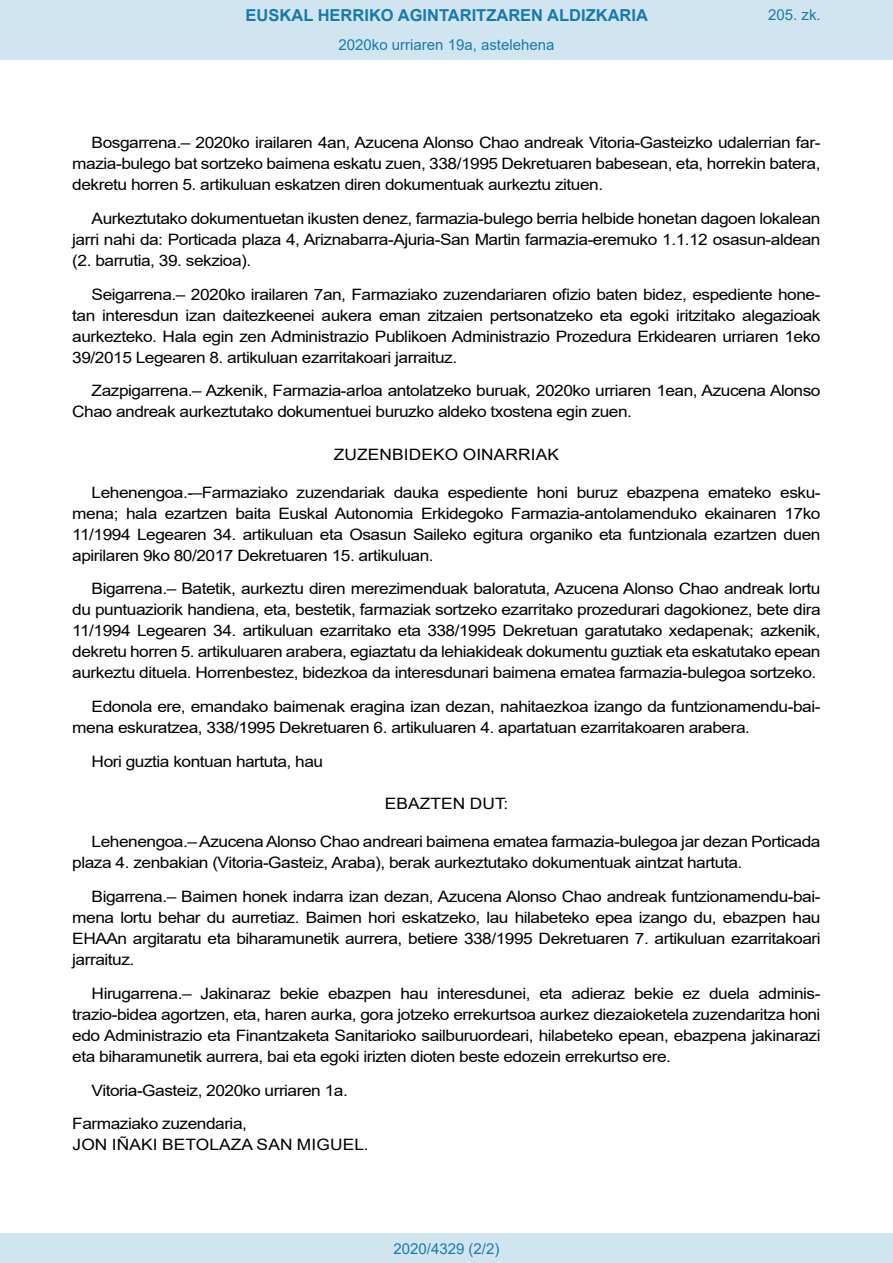
<style>
.page{position:relative;width:893px;height:1263px;background:#fff}
.page>*{position:absolute;margin:0;border:0;box-sizing:border-box;transform-origin:0 0}
.t1{font:700 16.5px "Arial";color:#1879ad}
.BOPVDetalle{font:15.6px/21px "Arial";letter-spacing:-.03em;color:#000;text-align:justify;scale:1.11 1}
.BOPVFirmaLugFec{font:15.6px "Arial";letter-spacing:-.03em;color:#000;scale:1.11 1}
.BOPVClave{font:15.6px "Arial";letter-spacing:.005em;color:#000;scale:1.11 1}
.BOPVFirmaNombre{font:15.6px "Arial";letter-spacing:.005em;color:#000;scale:1.11 1}
.BOPVFirmaPuesto{font:15.6px "Arial";letter-spacing:-.03em;color:#000;scale:1.11 1}
.Paginacion_Centro{font:15px "Arial";color:#1879ad}
</style>
<div class="page">
<div style="left:0;top:0;width:893px;height:60px;background:#d0e5f0"></div>
<div style="left:0;top:1233px;width:893px;height:30px;background:#d0e5f0"></div>
<p class="t1" style="left:246px;top:3px;width:404px">EUSKAL HERRIKO AGINTARITZAREN ALDIZKARIA</p>
<p class="Paginacion_Centro" style="left:338px;top:35px;width:217px">2020ko urriaren 19a, astelehena</p>
<p class="Paginacion_Centro" style="left:768px;top:5px;width:54px">205. zk.</p>
<p class="BOPVDetalle" style="left:72px;top:132px;width:676px;text-indent:19px">Bosgarrena.– 2020ko irailaren 4an, Azucena Alonso Chao andreak Vitoria-Gasteizko udalerrian far&shy;mazia-bulego bat sortzeko baimena eskatu zuen, 338/1995 Dekretuaren babesean, eta, horrekin batera, dekretu horren 5. artikuluan eskatzen diren dokumentuak aurkeztu zituen.</p>
<p class="BOPVDetalle" style="left:72px;top:208px;width:676px;text-indent:19px">Aurkeztutako dokumentuetan ikusten denez, farmazia-bulego berria helbide honetan dagoen lokalean jarri nahi da: Porticada plaza 4, Ariznabarra-Ajuria-San Martin farmazia-eremuko 1.1.12 osasun-aldean (2. barrutia, 39. sekzioa).</p>
<p class="BOPVDetalle" style="left:72px;top:284px;width:676px;text-indent:19px">Seigarrena.– 2020ko irailaren 7an, Farmaziako zuzendariaren ofizio baten bidez, espediente hone&shy;tan interesdun izan daitezkeenei aukera eman zitzaien pertsonatzeko eta egoki iritzitako alegazioak aurkezteko. Hala egin zen Administrazio Publikoen Administrazio Prozedura Erkidearen urriaren 1eko 39/2015 Legearen 8. artikuluan ezarritakoari jarraituz.</p>
<p class="BOPVDetalle" style="left:72px;top:380px;width:676px;text-indent:19px">Zazpigarrena.– Azkenik, Farmazia-arloa antolatzeko buruak, 2020ko urriaren 1ean, Azucena Alonso<br>Chao andreak aurkeztutako dokumentuei buruzko aldeko txostena egin zuen.</p>
<p class="BOPVClave" style="left:334px;top:443px;width:204px">ZUZENBIDEKO OINARRIAK</p>
<p class="BOPVDetalle" style="left:72px;top:482px;width:676px;text-indent:19px">Lehenengoa.-–Farmaziako zuzendariak dauka espediente honi buruz ebazpena emateko esku&shy;mena; hala ezartzen baita Euskal Autonomia Erkidegoko Farmazia-antolamenduko ekainaren 17ko 11/1994 Legearen 34. artikuluan eta Osasun Saileko egitura organiko eta funtzionala ezartzen duen apirilaren 9ko 80/2017 Dekretuaren 15. artikuluan.</p>
<p class="BOPVDetalle" style="left:72px;top:578px;width:676px;text-indent:19px">Bigarrena.– Batetik, aurkeztu diren merezimenduak baloratuta, Azucena Alonso Chao andreak lortu du puntuaziorik handiena, eta, bestetik, farmaziak sortzeko ezarritako prozedurari dagokionez, bete dira 11/1994 Legearen 34. artikuluan ezarritako eta 338/1995 Dekretuan garatutako xedapenak; azkenik, dekretu horren 5. artikuluaren arabera, egiaztatu da lehiakideak dokumentu guztiak eta eskatutako epean aurkeztu dituela. Horrenbestez, bidezkoa da interesdunari baimena ematea farmazia-bulegoa sortzeko.</p>
<p class="BOPVDetalle" style="left:72px;top:696px;width:676px;text-indent:19px">Edonola ere, emandako baimenak eragina izan dezan, nahitaezkoa izango da funtzionamendu-bai&shy;mena eskuratzea, 338/1995 Dekretuaren 6. artikuluaren 4. apartatuan ezarritakoaren arabera.</p>
<p class="BOPVDetalle" style="left:92px;top:751px;width:210px">Hori guztia kontuan hartuta, hau</p>
<p class="BOPVClave" style="left:385px;top:793px;width:113px">EBAZTEN DUT:</p>
<p class="BOPVDetalle" style="left:72px;top:831px;width:676px;text-indent:19px">Lehenengoa.– Azucena Alonso Chao andreari baimena ematea farmazia-bulegoa jar dezan Porticada plaza 4. zenbakian (Vitoria-Gasteiz, Araba), berak aurkeztutako dokumentuak aintzat hartuta.</p>
<p class="BOPVDetalle" style="left:72px;top:886px;width:676px;text-indent:19px">Bigarrena.– Baimen honek indarra izan dezan, Azucena Alonso Chao andreak funtzionamendu-bai&shy;mena lortu behar du aurretiaz. Baimen hori eskatzeko, lau hilabeteko epea izango du, ebazpen hau EHAAn argitaratu eta biharamunetik aurrera, betiere 338/1995 Dekretuaren 7. artikuluan ezarritakoari jarraituz.</p>
<p class="BOPVDetalle" style="left:72px;top:983px;width:676px;text-indent:19px">Hirugarrena.– Jakinaraz bekie ebazpen hau interesdunei, eta adieraz bekie ez duela adminis&shy;trazio-bidea agortzen, eta, haren aurka, gora jotzeko errekurtsoa aurkez diezaioketela zuzendaritza honi edo Administrazio eta Finantzaketa Sanitarioko sailburuordeari, hilabeteko epean, ebazpena jakinarazi eta biharamunetik aurrera, bai eta egoki irizten dioten beste edozein errekurtso ere.</p>
<p class="BOPVFirmaLugFec" style="left:92px;top:1079px;width:232px">Vitoria-Gasteiz, 2020ko urriaren 1a.</p>
<p class="BOPVFirmaPuesto" style="left:72px;top:1113px;width:159px">Farmaziako zuzendaria,</p>
<p class="BOPVFirmaNombre" style="left:73px;top:1134px;width:268px">JON IÑAKI BETOLAZA SAN MIGUEL.</p>
<p class="Paginacion_Centro" style="left:393px;top:1238px;width:107px">2020/4329 (2/2)</p>
</div>
